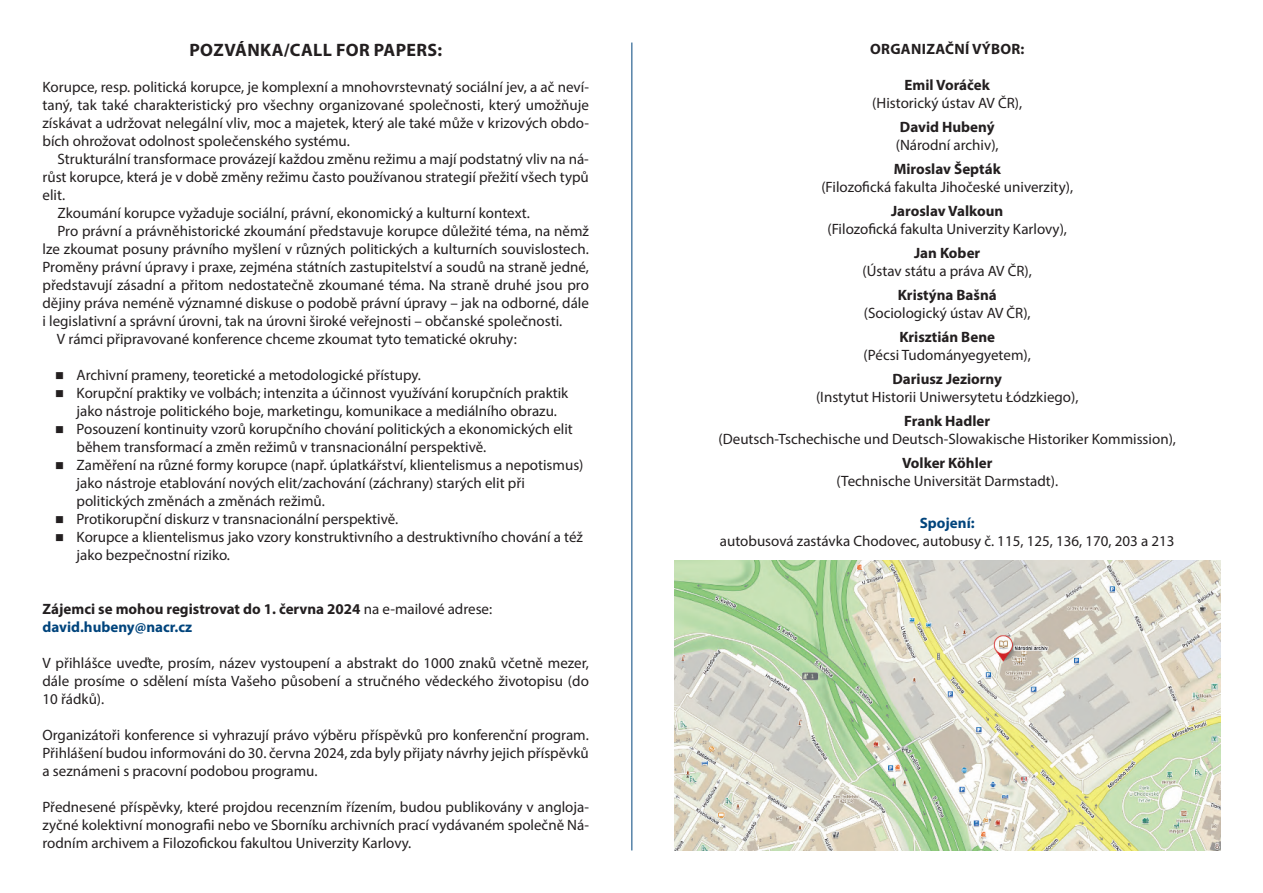
<style>
.page{position:relative;width:1263px;height:893px;background:#fff}
.page>*{position:absolute;margin:0;border:0;box-sizing:border-box;transform-origin:0 0}
.t1{font:700 18px "Myriad Pro";letter-spacing:.02em;color:#231f20}
.t2{font:15px/18px "Myriad Pro";color:#231f20;text-align:justify}
.t3{font:700 15px/18px "Myriad Pro";color:#231f20}
.t4{font:700 15px "Myriad Pro";letter-spacing:.02em;color:#231f20}
.t5{font:700 15px "Myriad Pro";color:#01447c}
.s1{font-weight:400}
.s2{color:#01447c}
</style>
<div class="page">
<img style="left:674px;top:561px;width:546px;height:289px">
<hr style="left:631px;top:43px;width:1px;height:807px;background:#01447c">
<p class="t1" style="left:189px;top:38px;width:254px">Pozvánka/Call for Papers:</p>
<p class="t2" style="left:43px;top:78px;width:548px">Korupce, resp. politická korupce, je komplexní a mnohovrstevnatý sociální jev, a ač neví&shy;taný, tak také charakteristický pro všechny organizované společnosti, který umožňuje získávat a udržovat nelegální vliv, moc a majetek, který ale také může v krizových obdo&shy;bích ohrožovat odolnost společenského systému.</p>
<p class="t2" style="left:58px;top:150px;width:533px">Strukturální transformace provázejí každou změnu režimu a mají podstatný vliv na ná-</p>
<p class="t2" style="left:43px;top:168px;width:548px">růst korupce, která je v době změny režimu často používanou strategií přežití všech typů</p>
<p class="t2" style="left:43px;top:186px;width:24px">elit.</p>
<p class="t2" style="left:58px;top:204px;width:474px">Zkoumání korupce vyžaduje sociální, právní, ekonomický a kulturní kontext.</p>
<p class="t2" style="left:58px;top:222px;width:533px">Pro právní a právněhistorické zkoumání představuje korupce důležité téma, na němž</p>
<p class="t2" style="left:43px;top:240px;width:548px">lze zkoumat posuny právního myšlení v různých politických a kulturních souvislostech.</p>
<p class="t2" style="left:43px;top:258px;width:548px">Proměny právní úpravy i praxe, zejména státních zastupitelství a soudů na straně jedné,</p>
<p class="t2" style="left:43px;top:276px;width:548px">představují zásadní a přitom nedostatečně zkoumané téma. Na straně druhé jsou pro</p>
<p class="t2" style="left:43px;top:294px;width:548px">dějiny práva neméně významné diskuse o podobě právní úpravy – jak na odborné, dále</p>
<p class="t2" style="left:43px;top:312px;width:521px">i legislativní a správní úrovni, tak na úrovni široké veřejnosti – občanské společnosti.</p>
<p class="t2" style="left:57px;top:330px;width:461px">V rámci připravované konference chceme zkoumat tyto tematické okruhy:</p>
<p class="t2" style="left:55px;top:366px;width:367px">■ Archivní prameny, teoretické a metodologické přístupy.</p>
<p class="t2" style="left:77px;top:384px;width:493px;text-indent:-21px">■ Korupční praktiky ve volbách; intenzita a účinnost využívání korupčních praktik jako nástroje politického boje, marketingu, komunikace a mediálního obrazu.</p>
<p class="t2" style="left:77px;top:420px;width:498px;text-indent:-21px">■ Posouzení kontinuity vzorů korupčního chování politických a ekonomických elit během transformací a změn režimů v transnacionální perspektivě.</p>
<p class="t2" style="left:77px;top:456px;width:508px;text-align:left;text-indent:-21px">■ Zaměření na různé formy korupce (např. úplatkářství, klientelismus a nepotismus) jako nástroje etablování nových elit/zachování (záchrany) starých elit při politických změnách a změnách režimů.</p>
<p class="t2" style="left:55px;top:510px;width:344px">■ Protikorupční diskurz v transnacionální perspektivě.</p>
<p class="t2" style="left:77px;top:528px;width:508px;text-indent:-21px">■ Korupce a klientelismus jako vzory konstruktivního a destruktivního chování a též jako bezpečnostní riziko.</p>
<p class="t3" style="left:43px;top:599px;width:451px">Zájemci se mohou registrovat do 1. června 2024 <span class="s1">na e-mailové adrese: </span><span class="s2">david.hubeny@nacr.cz</span></p>
<p class="t2" style="left:43px;top:654px;width:548px">V přihlášce uveďte, prosím, název vystoupení a abstrakt do 1000 znaků včetně mezer, dále prosíme o sdělení místa Vašeho působení a stručného vědeckého životopisu (do 10 řádků).</p>
<p class="t2" style="left:43px;top:726px;width:548px">Organizátoři konference si vyhrazují právo výběru příspěvků pro konferenční program.<br>Přihlášení budou informováni do 30. června 2024, zda byly přijaty návrhy jejich příspěvků a seznámeni s pracovní podobou programu.</p>
<p class="t2" style="left:43px;top:798px;width:548px">Přednesené příspěvky, které projdou recenzním řízením, budou publikovány v angloja&shy;zyčné kolektivní monografii nebo ve Sborníku archivních prací vydávaném společně Ná&shy;rodním archivem a Filozofickou fakultou Univerzity Karlovy.</p>
<p class="t4" style="left:870px;top:39px;width:156px">Organizační výbor:</p>
<p class="t3" style="left:904px;top:75px;width:87px">Emil Voráček</p>
<p class="t2" style="left:872px;top:94px;width:152px">(Historický ústav AV ČR),</p>
<p class="t3" style="left:900px;top:117px;width:96px">David Hubený</p>
<p class="t2" style="left:896px;top:136px;width:104px">(Národní archiv),</p>
<p class="t3" style="left:894px;top:159px;width:109px">Miroslav Šepták</p>
<p class="t2" style="left:821px;top:178px;width:253px">(Filozofická fakulta Jihočeské univerzity),</p>
<p class="t3" style="left:891px;top:201px;width:114px">Jaroslav Valkoun</p>
<p class="t2" style="left:827px;top:220px;width:241px">(Filozofická fakulta Univerzity Karlovy),</p>
<p class="t3" style="left:914px;top:243px;width:68px">Jan Kober</p>
<p class="t2" style="left:862px;top:262px;width:171px">(Ústav státu a práva AV ČR),</p>
<p class="t3" style="left:898px;top:285px;width:100px">Kristýna Bašná</p>
<p class="t2" style="left:864px;top:304px;width:168px">(Sociologický ústav AV ČR),</p>
<p class="t3" style="left:899px;top:327px;width:97px">Krisztián Bene</p>
<p class="t2" style="left:864px;top:346px;width:169px">(Pécsi Tudományegyetem),</p>
<p class="t3" style="left:892px;top:369px;width:111px">Dariusz Jeziorny</p>
<p class="t2" style="left:816px;top:388px;width:264px">(Instytut Historii Uniwersytetu Łódzkiego),</p>
<p class="t3" style="left:904px;top:411px;width:87px">Frank Hadler</p>
<p class="t2" style="left:718px;top:430px;width:459px">(Deutsch-Tschechische und Deutsch-Slowakische Historiker Kommission),</p>
<p class="t3" style="left:902px;top:453px;width:92px">Volker Köhler</p>
<p class="t2" style="left:836px;top:472px;width:223px">(Technische Universität Darmstadt).</p>
<p class="t5" style="left:920px;top:513px;width:56px">Spojení:</p>
<p class="t2" style="left:720px;top:532px;width:456px">autobusová zastávka Chodovec, autobusy č. 115, 125, 136, 170, 203 a 213</p>
</div>
